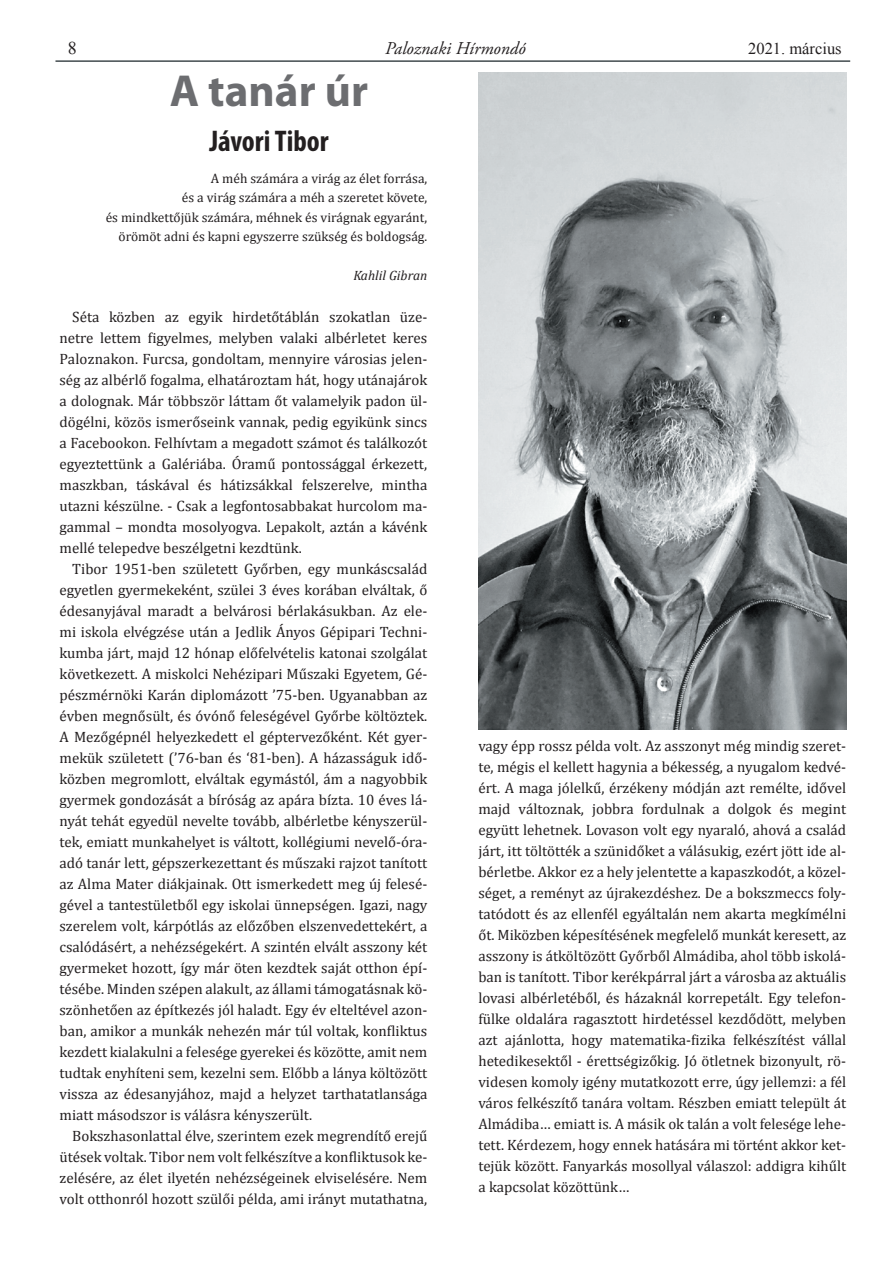
<style>
.page{position:relative;width:893px;height:1263px;background:#fff}
.page>*{position:absolute;margin:0;border:0;box-sizing:border-box;transform-origin:0 0}
.cím_nagy{font:700 45px "Myriad Pro";color:#6c6d70}
.cím_kicsi{font:700 condensed 30px "Myriad Pro";color:#231f20}
.t1{font:italic 18px "Adobe Garamond Pro";color:#231f20}
.t2{font:18px "Times New Roman";color:#231f20}
.t3{font:16.5px "Times New Roman";color:#231f20}
.SZÖVEG{font:15px/21px "Cambria";color:#231f20;text-align:justify}
.SZÖVEG-2{font:13.5px "Cambria";color:#231f20}
.SZÖVEG-3{font:italic 13.5px "Cambria";color:#231f20}
</style>
<div class="page">
<hr style="left:55px;top:60px;width:795px;height:2px;background:#424b4e">
<img style="left:478px;top:72px;width:368px;height:657px">
<p class="t2" style="left:68px;top:36px;width:10px">8</p>
<p class="t1" style="left:385px;top:37px;width:142px">Paloznaki Hírmondó</p>
<p class="t3" style="left:748px;top:37px;width:95px">2021. március</p>
<p class="cím_nagy" style="left:170px;top:62px;width:200px">A tanár úr</p>
<p class="cím_kicsi" style="left:209px;top:122px;width:121px">Jávori Tibor</p>
<p class="SZÖVEG-2" style="left:211px;top:170px;width:218px">A méh számára a virág az élet forrása,</p>
<p class="SZÖVEG-2" style="left:182px;top:190px;width:247px">és a virág számára a méh a szeretet követe,</p>
<p class="SZÖVEG-2" style="left:106px;top:209px;width:323px">és mindkettőjük számára, méhnek és virágnak egyaránt,</p>
<p class="SZÖVEG-2" style="left:119px;top:229px;width:310px">örömöt adni és kapni egyszerre szükség és boldogság.</p>
<p class="SZÖVEG-3" style="left:353px;top:266px;width:76px">Kahlil Gibran</p>
<p class="SZÖVEG" style="left:60px;top:307px;width:369px;text-indent:13px">Séta közben az egyik hirdetőtáblán szokatlan üze&shy;netre lettem figyelmes, melyben valaki albérletet keres Paloznakon. Furcsa, gondoltam, mennyire városias jelen&shy;ség az albérlő fogalma, elhatároztam hát, hogy utánajárok a dolognak. Már többször láttam őt valamelyik padon ül&shy;dögélni, közös ismerőseink vannak, pedig egyikünk sincs a Facebookon. Felhívtam a megadott számot és találkozót egyeztettünk a Galériába. Óramű pontossággal érkezett, maszkban, táskával és hátizsákkal felszerelve, mintha utazni készülne. - Csak a legfontosabbakat hurcolom ma&shy;gammal – mondta mosolyogva. Lepakolt, aztán a kávénk mellé telepedve beszélgetni kezdtünk.</p>
<p class="SZÖVEG" style="left:60px;top:559px;width:369px;text-indent:13px">Tibor 1951-ben született Győrben, egy munkáscsalád egyetlen gyermekeként, szülei 3 éves korában elváltak, ő édesanyjával maradt a belvárosi bérlakásukban. Az ele&shy;mi iskola elvégzése után a Jedlik Ányos Gépipari Techni&shy;kumba járt, majd 12 hónap előfelvételis katonai szolgálat következett. A miskolci Nehézipari Műszaki Egyetem, Gé&shy;pészmérnöki Karán diplomázott ’75-ben. Ugyanabban az évben megnősült, és óvónő feleségével Győrbe költöztek.<br>A Mezőgépnél helyezkedett el géptervezőként. Két gyer&shy;mekük született (’76-ban és ‘81-ben). A házasságuk idő&shy;közben megromlott, elváltak egymástól, ám a nagyobbik gyermek gondozását a bíróság az apára bízta. 10 éves lá&shy;nyát tehát egyedül nevelte tovább, albérletbe kényszerül&shy;tek, emiatt munkahelyet is váltott, kollégiumi nevelő-óra&shy;adó tanár lett, gépszerkezettant és műszaki rajzot tanított az Alma Mater diákjainak. Ott ismerkedett meg új felesé&shy;gével a tantestületből egy iskolai ünnepségen. Igazi, nagy szerelem volt, kárpótlás az előzőben elszenvedettekért, a csalódásért, a nehézségekért. A szintén elvált asszony két gyermeket hozott, így már öten kezdtek saját otthon épí&shy;tésébe. Minden szépen alakult, az állami támogatásnak kö&shy;szönhetően az építkezés jól haladt. Egy év elteltével azon&shy;ban, amikor a munkák nehezén már túl voltak, konfliktus kezdett kialakulni a felesége gyerekei és közötte, amit nem tudtak enyhíteni sem, kezelni sem. Előbb a lánya költözött vissza az édesanyjához, majd a helyzet tarthatatlansága miatt másodszor is válásra kényszerült.</p>
<p class="SZÖVEG" style="left:60px;top:1126px;width:369px;text-indent:13px">Bokszhasonlattal élve, szerintem ezek megrendítő erejű ütések voltak. Tibor nem volt felkészítve a konfliktusok ke&shy;zelésére, az élet ilyetén nehézségeinek elviselésére. Nem volt otthonról hozott szülői példa, ami irányt mutathatna,</p>
<p class="SZÖVEG" style="left:478px;top:736px;width:369px">vagy épp rossz példa volt. Az asszonyt még mindig szeret&shy;te, mégis el kellett hagynia a békesség, a nyugalom kedvé&shy;ért. A maga jólelkű, érzékeny módján azt remélte, idővel majd változnak, jobbra fordulnak a dolgok és megint együtt lehetnek. Lovason volt egy nyaraló, ahová a család járt, itt töltötték a szünidőket a válásukig, ezért jött ide al&shy;bérletbe. Akkor ez a hely jelentette a kapaszkodót, a közel&shy;séget, a reményt az újrakezdéshez. De a bokszmeccs foly&shy;tatódott és az ellenfél egyáltalán nem akarta megkímélni őt. Miközben képesítésének megfelelő munkát keresett, az asszony is átköltözött Győrből Almádiba, ahol több iskolá&shy;ban is tanított. Tibor kerékpárral járt a városba az aktuális lovasi albérletéből, és házaknál korrepetált. Egy telefon&shy;fülke oldalára ragasztott hirdetéssel kezdődött, melyben azt ajánlotta, hogy matematika-fizika felkészítést vállal hetedikesektől - érettségizőkig. Jó ötletnek bizonyult, rö&shy;videsen komoly igény mutatkozott erre, úgy jellemzi: a fél város felkészítő tanára voltam. Részben emiatt települt át Almádiba… emiatt is. A másik ok talán a volt felesége lehe&shy;tett. Kérdezem, hogy ennek hatására mi történt akkor ket&shy;tejük között. Fanyarkás mosollyal válaszol: addigra kihűlt a kapcsolat közöttünk…</p>
</div>
